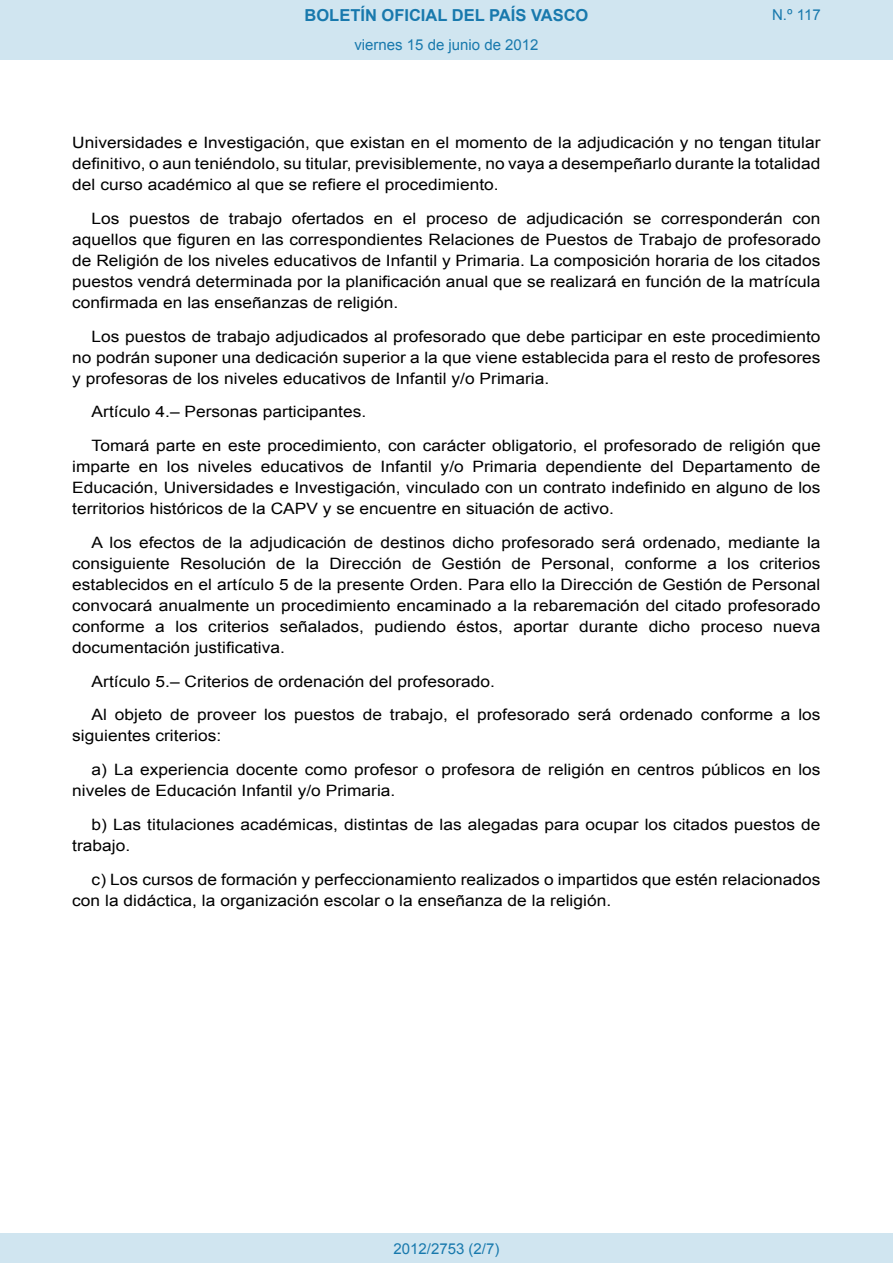
<style>
.page{position:relative;width:893px;height:1263px;background:#fff}
.page>*{position:absolute;margin:0;border:0;box-sizing:border-box;transform-origin:0 0}
.t1{font:700 16.5px "Arial";color:#1879ad}
.BOPVDetalle{font:15.6px/21px "Arial";color:#000;text-align:justify;scale:1.11 1}
.Paginacion_Centro{font:15px "Arial";color:#1879ad}
</style>
<div class="page">
<div style="left:0;top:0;width:893px;height:60px;background:#d0e5f0"></div>
<div style="left:0;top:1233px;width:893px;height:30px;background:#d0e5f0"></div>
<p class="t1" style="left:305px;top:4px;width:285px">BOLETÍN OFICIAL DEL PAÍS VASCO</p>
<p class="Paginacion_Centro" style="left:354px;top:35px;width:186px">viernes 15 de junio de 2012</p>
<p class="Paginacion_Centro" style="left:772px;top:5px;width:50px">N.º 117</p>
<p class="BOPVDetalle" style="left:72px;top:132px;width:676px">Universidades e Investigación, que existan en el momento de la adjudicación y no tengan titular definitivo, o aun teniéndolo, su titular, previsiblemente, no vaya a desempeñarlo durante la totalidad del curso académico al que se refiere el procedimiento.</p>
<p class="BOPVDetalle" style="left:72px;top:208px;width:676px;text-indent:19px">Los puestos de trabajo ofertados en el proceso de adjudicación se corresponderán con aquellos que figuren en las correspondientes Relaciones de Puestos de Trabajo de profesorado de Religión de los niveles educativos de Infantil y Primaria. La composición horaria de los citados puestos vendrá determinada por la planificación anual que se realizará en función de la matrícula confirmada en las enseñanzas de religión.</p>
<p class="BOPVDetalle" style="left:72px;top:326px;width:676px;text-indent:19px">Los puestos de trabajo adjudicados al profesorado que debe participar en este procedimiento no podrán suponer una dedicación superior a la que viene establecida para el resto de profesores y profesoras de los niveles educativos de Infantil y/o Primaria.</p>
<p class="BOPVDetalle" style="left:92px;top:402px;width:249px">Artículo 4.– Personas participantes.</p>
<p class="BOPVDetalle" style="left:72px;top:435px;width:676px;text-indent:19px">Tomará parte en este procedimiento, con carácter obligatorio, el profesorado de religión que imparte en los niveles educativos de Infantil y/o Primaria dependiente del Departamento de Educación, Universidades e Investigación, vinculado con un contrato indefinido en alguno de los territorios históricos de la CAPV y se encuentre en situación de activo.</p>
<p class="BOPVDetalle" style="left:72px;top:532px;width:676px;text-indent:19px">A los efectos de la adjudicación de destinos dicho profesorado será ordenado, mediante la consiguiente Resolución de la Dirección de Gestión de Personal, conforme a los criterios establecidos en el artículo 5 de la presente Orden. Para ello la Dirección de Gestión de Personal convocará anualmente un procedimiento encaminado a la rebaremación del citado profesorado conforme a los criterios señalados, pudiendo éstos, aportar durante dicho proceso nueva documentación justificativa.</p>
<p class="BOPVDetalle" style="left:92px;top:671px;width:365px">Artículo 5.– Criterios de ordenación del profesorado.</p>
<p class="BOPVDetalle" style="left:72px;top:705px;width:676px;text-indent:19px">Al objeto de proveer los puestos de trabajo, el profesorado será ordenado conforme a los siguientes criterios:</p>
<p class="BOPVDetalle" style="left:72px;top:759px;width:676px;text-indent:19px">a) La experiencia docente como profesor o profesora de religión en centros públicos en los niveles de Educación Infantil y/o Primaria.</p>
<p class="BOPVDetalle" style="left:72px;top:814px;width:676px;text-indent:19px">b) Las titulaciones académicas, distintas de las alegadas para ocupar los citados puestos de trabajo.</p>
<p class="BOPVDetalle" style="left:72px;top:869px;width:676px;text-indent:19px">c) Los cursos de formación y perfeccionamiento realizados o impartidos que estén relacionados con la didáctica, la organización escolar o la enseñanza de la religión.</p>
<p class="Paginacion_Centro" style="left:393px;top:1238px;width:107px">2012/2753 (2/7)</p>
</div>
